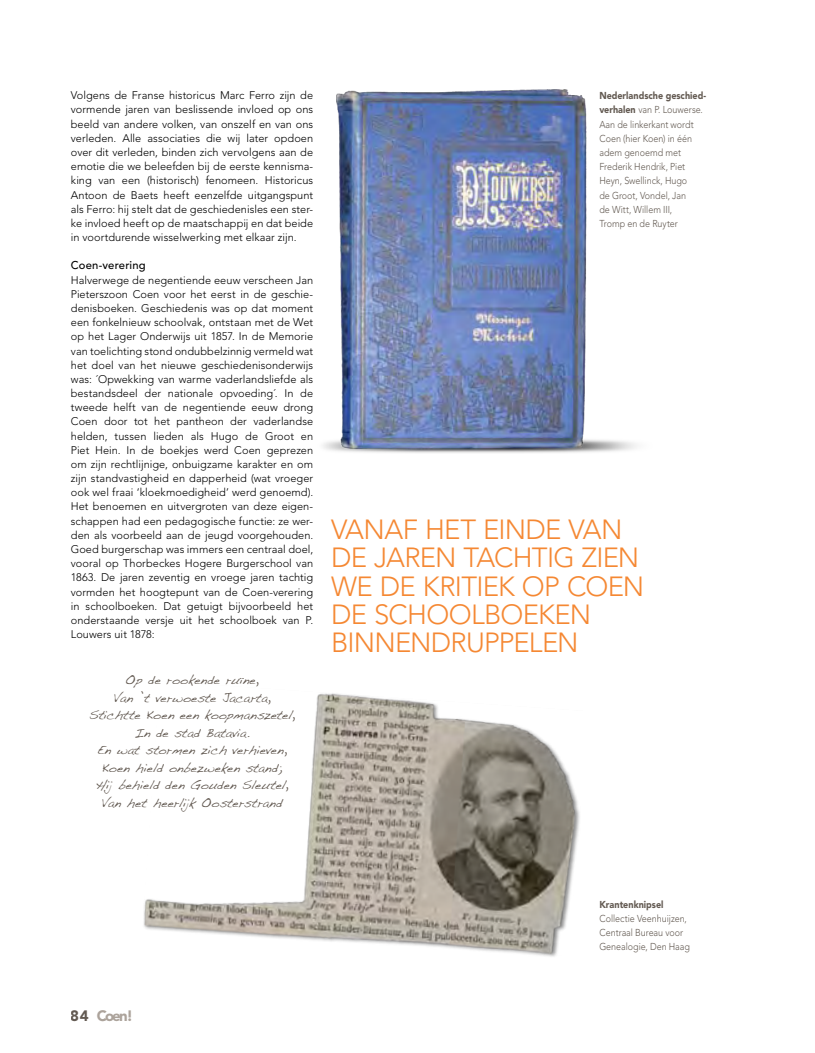
<style>
.page{position:relative;width:815px;height:1053px;background:#fff}
.page>*{position:absolute;margin:0;border:0;box-sizing:border-box;transform-origin:0 0}
.t1{font:300 27.5px/28.4px "Avenir";letter-spacing:-.025em;color:#f58833}
.t2{font:900 15px "Avenir";letter-spacing:-.13em;color:#aca39b}
.t3{font:12.5px/17.5px "Handwriting Dakota";letter-spacing:.01em;color:#635a52;text-align:center}
.t4{font:500 11.25px "Avenir";letter-spacing:.015em;color:#000}
.t5{font:300 11px/14.1px "Avenir";letter-spacing:.005em;color:#000;text-align:justify}
.t6{font:300 10px/14.1px "Avenir";color:#635a52;scale:.9 1}
.t7{font:900 10px "Avenir";color:#635a52;scale:.9 1}
.s1{font-weight:900}
.s2{color:#635a52}
</style>
<div class="page">
<img style="left:143px;top:693px;width:437px;height:264px">
<img style="left:323px;top:89px;width:314px;height:364px">
<p class="t5" style="left:71px;top:88px;width:244px">Volgens de Franse historicus M arc Ferro zijn de vormende jaren van beslissende invloed op ons beeld van andere volken, van onszelf en van ons verleden. Alle associaties die wij later opdoen over dit verleden, binden zich vervolgens aan de emotie die we beleefden bij de eerste kennisma&shy;king van een (historisch) fenomeen. H istoricus Antoon de Baets heeft eenzelfde uitgangspunt als Ferro: hij stelt dat de geschiedenisles een ster&shy;ke invloed heeft op de maatschappij en dat beide in voortdurende wisselwerking met elkaar zijn.</p>
<p class="t4" style="left:71px;top:259px;width:76px">Coen-verering</p>
<p class="t5" style="left:71px;top:273px;width:244px">Halverwege de negentiende eeuw verscheen Jan Pieterszoon Coen voor het eerst in de geschie&shy;denisboeken. Geschiedenis was op dat moment een fonkelnieuw schoolvak, ontstaan met de Wet op het Lager Onderwijs uit 1857. I n de Memorie van toelichting stond ondubbelzinnig vermeld wat het doel van het nieuwe geschiedenisonderwijs was: ´Opwekking van warme vaderlandsliefde als bestandsdeel der nationale opvoeding´. I n de tweede helft van de negentiende eeuw drong Coen door tot het pantheon der vaderlandse helden, tussen lieden als H ugo de Groot en Piet Hein. I n de boekjes werd Coen geprezen om zijn rechtlijnige, onbuigzame karakter en om zijn standvastigheid en dapperheid (wat vroeger ook wel fraai ‘kloekmoedigheid’ werd genoemd).<br>Het benoemen en uitvergroten van deze eigen&shy;schappen had een pedagogische functie: ze wer&shy;den als voorbeeld aan de jeugd voorgehouden.<br>Goed burgerschap was immers een centraal doel, vooral op Thorbeckes H ogere Burgerschool van 1863. De jaren zeventig en vroege jaren tachtig vormden het hoogtepunt van de Coen-verering in schoolboeken. Dat getuigt bijvoorbeeld het onderstaande versje uit het schoolboek van P.<br>Louwers uit 1878:</p>
<p class="t3" style="left:89px;top:671px;width:207px">Op de rookende ruïne,<br>Van ’t verwoeste Jacarta,<br>Stichtte Koen een koopmanszetel,<br>In de stad Batavia.<br>En wat stormen zich verhieven,<br>Koen hield onbezweken stand;<br>Hij behield den Gouden Sleutel,<br>Van het heerlijk Oosterstrand</p>
<p class="t6" style="left:599px;top:89px;width:120px"><span class="s1">Nederlandsche geschied&shy;verhalen</span> van P. Louwerse.<br>Aan de linkerkant wordt<br>Coen (hier Koen) in één adem genoemd met<br>Frederik Hendrik, Piet<br>Heyn, Swellinck, H ugo<br>de Groot, Vondel, Jan<br>de Witt, Willem III,<br>Tromp en de Ruyter</p>
<h1 class="t1" style="left:331px;top:515px;width:315px">Vanaf het einde van de jaren tachtig zien we de kritiek op Coen de schoolboeken binnendruppelen</h1>
<h2 class="t2" style="left:71px;top:1006px;width:64px"><span class="s2">84</span> Coen!</h2>
<p class="t7" style="left:599px;top:898px;width:73px">Krantenknipsel</p>
<p class="t6" style="left:599px;top:911px;width:102px">Collectie Veenhuijzen,<br>Centraal Bureau voor<br>Genealogie, Den Haag</p>
</div>
